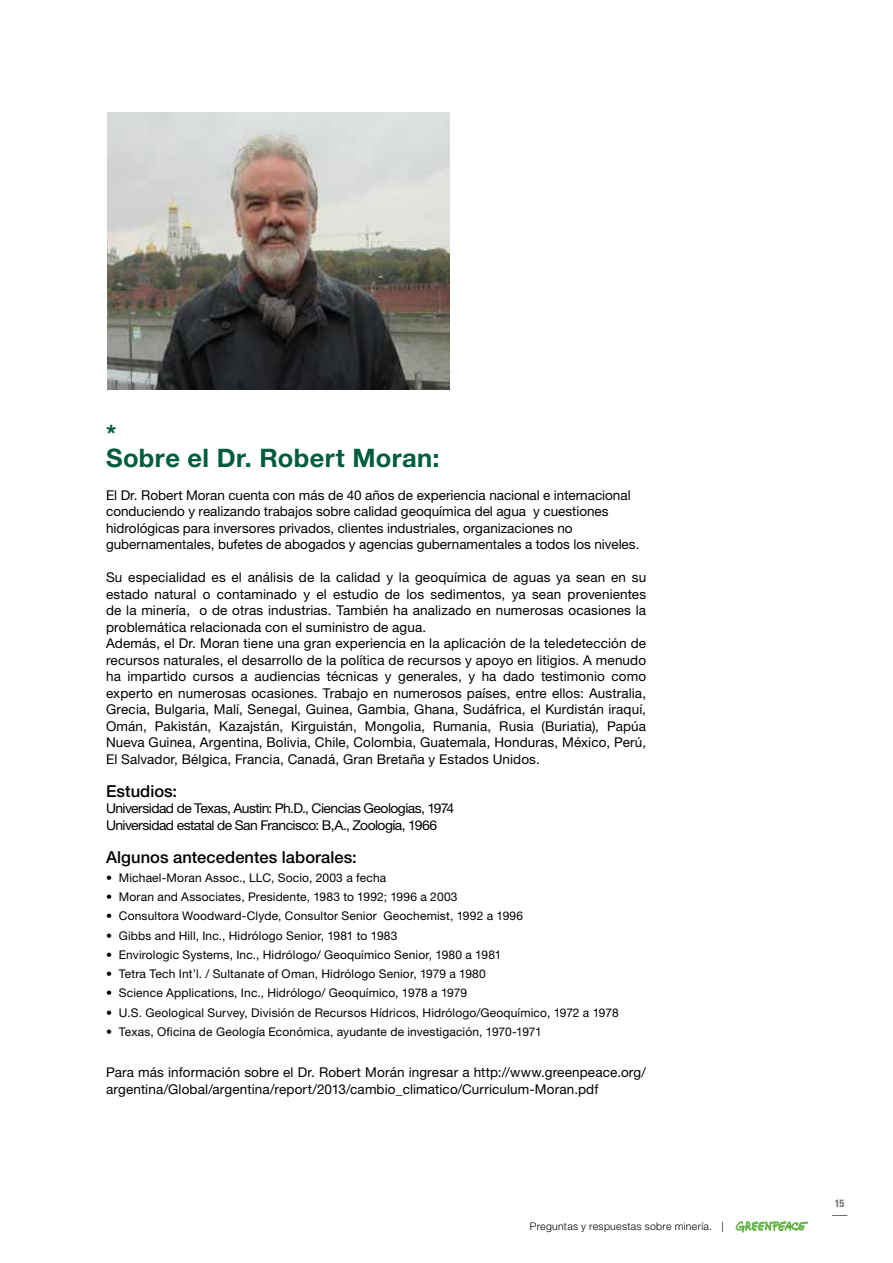
<style>
.page{position:relative;width:893px;height:1263px;background:#fff}
.page>*{position:absolute;margin:0;border:0;box-sizing:border-box;transform-origin:0 0}
.t1{font:700 25.5px/24px "Helvetica Neue LT Std";letter-spacing:.015em;color:#005c3e}
.t2{font:500 16.5px "Helvetica Neue LT Std";letter-spacing:.005em;color:#000}
.t3{font:13.5px/16.5px "Helvetica Neue LT Std";letter-spacing:.01em;color:#000}
.t4{font:13.5px/16.5px "Helvetica Neue LT Std";letter-spacing:-.04em;color:#000}
.t5{font:12px "Helvetica Neue LT Std";letter-spacing:.015em;color:#000}
.t6{font:300 10.5px "Helvetica Neue LT Std";letter-spacing:.03em;color:#000}
.t7{font:700 condensed 10.5px "Helvetica Neue LT Std";color:#6d6e71}
</style>
<div class="page">
<svg style="left:832px;top:1215px;width:15px;height:1px"></svg>
<svg style="left:736px;top:1221px;width:72px;height:11px"></svg>
<img style="left:107px;top:112px;width:342px;height:277px">
<h1 class="t1" style="left:106px;top:421px;width:335px">*<br>Sobre el Dr. Robert Moran:</h1>
<p class="t3" style="left:106px;top:486px;width:535px">El Dr. Robert Moran cuenta con más de 40 años de experiencia nacional e internacional conduciendo y realizando trabajos sobre calidad geoquímica del agua y cuestiones hidrológicas para inversores privados, clientes industriales, organizaciones no gubernamentales, bufetes de abogados y agencias gubernamentales a todos los niveles.</p>
<p class="t3" style="left:106px;top:569px;width:542px">Su especialidad es el análisis de la calidad y la geoquímica de aguas ya sean en su estado natural o contaminado y el estudio de los sedimentos, ya sean provenientes de la minería, o de otras industrias. También ha analizado en numerosas ocasiones la problemática relacionada con el suministro de agua.<br>Además, el Dr. Moran tiene una gran experiencia en la aplicación de la teledetección de recursos naturales, el desarrollo de la política de recursos y apoyo en litigios. A menudo ha impartido cursos a audiencias técnicas y generales, y ha dado testimonio como experto en numerosas ocasiones. Trabajo en numerosos países, entre ellos: Australia, Grecia, Bulgaria, Malí, Senegal, Guinea, Gambia, Ghana, Sudáfrica, el Kurdistán iraquí, Omán, Pakistán, Kazajstán, Kirguistán, Mongolia, Rumania, Rusia (Buriatia), Papúa Nueva Guinea, Argentina, Bolivia, Chile, Colombia, Guatemala, Honduras, México, Perú, El Salvador, Bélgica, Francia, Canadá, Gran Bretaña y Estados Unidos.</p>
<p class="t2" style="left:106px;top:781px;width:73px">Estudios:</p>
<p class="t4" style="left:106px;top:800px;width:350px">Universidad de Texas, Austin: Ph.D., Ciencias Geologias, 1974<br>Universidad estatal de San Francisco: B,A., Zoología, 1966</p>
<p class="t2" style="left:106px;top:847px;width:252px">Algunos antecedentes laborales:</p>
<p class="t5" style="left:106px;top:870px;width:282px">• Michael-Moran Assoc., LLC, Socio, 2003 a fecha</p>
<p class="t5" style="left:106px;top:890px;width:353px">• Moran and Associates, Presidente, 1983 to 1992; 1996 a 2003</p>
<p class="t5" style="left:106px;top:909px;width:419px">• Consultora Woodward-Clyde, Consultor Senior Geochemist, 1992 a 1996</p>
<p class="t5" style="left:106px;top:928px;width:293px">• Gibbs and Hill, Inc., Hidrólogo Senior, 1981 to 1983</p>
<p class="t5" style="left:106px;top:947px;width:397px">• Envirologic Systems, Inc., Hidrólogo/ Geoquímico Senior, 1980 a 1981</p>
<p class="t5" style="left:106px;top:967px;width:381px">• Tetra Tech Int’l. / Sultanate of Oman, Hidrólogo Senior, 1979 a 1980</p>
<p class="t5" style="left:106px;top:986px;width:362px">• Science Applications, Inc., Hidrólogo/ Geoquímico, 1978 a 1979</p>
<p class="t5" style="left:106px;top:1005px;width:514px">• U.S. Geological Survey, División de Recursos Hídricos, Hidrólogo/Geoquímico, 1972 a 1978</p>
<p class="t5" style="left:106px;top:1024px;width:437px">• Texas, Oficina de Geología Económica, ayudante de investigación, 1970-1971</p>
<p class="t3" style="left:106px;top:1064px;width:541px">Para más información sobre el Dr. Robert Morán ingresar a http://www.greenpeace.org/ argentina/Global/argentina/report/2013/cambio_climatico/Curriculum-Moran.pdf</p>
<p class="t6" style="left:530px;top:1220px;width:195px">Preguntas y respuestas sobre minería. |</p>
<p class="t7" style="left:835px;top:1196px;width:11px">15</p>
</div>
